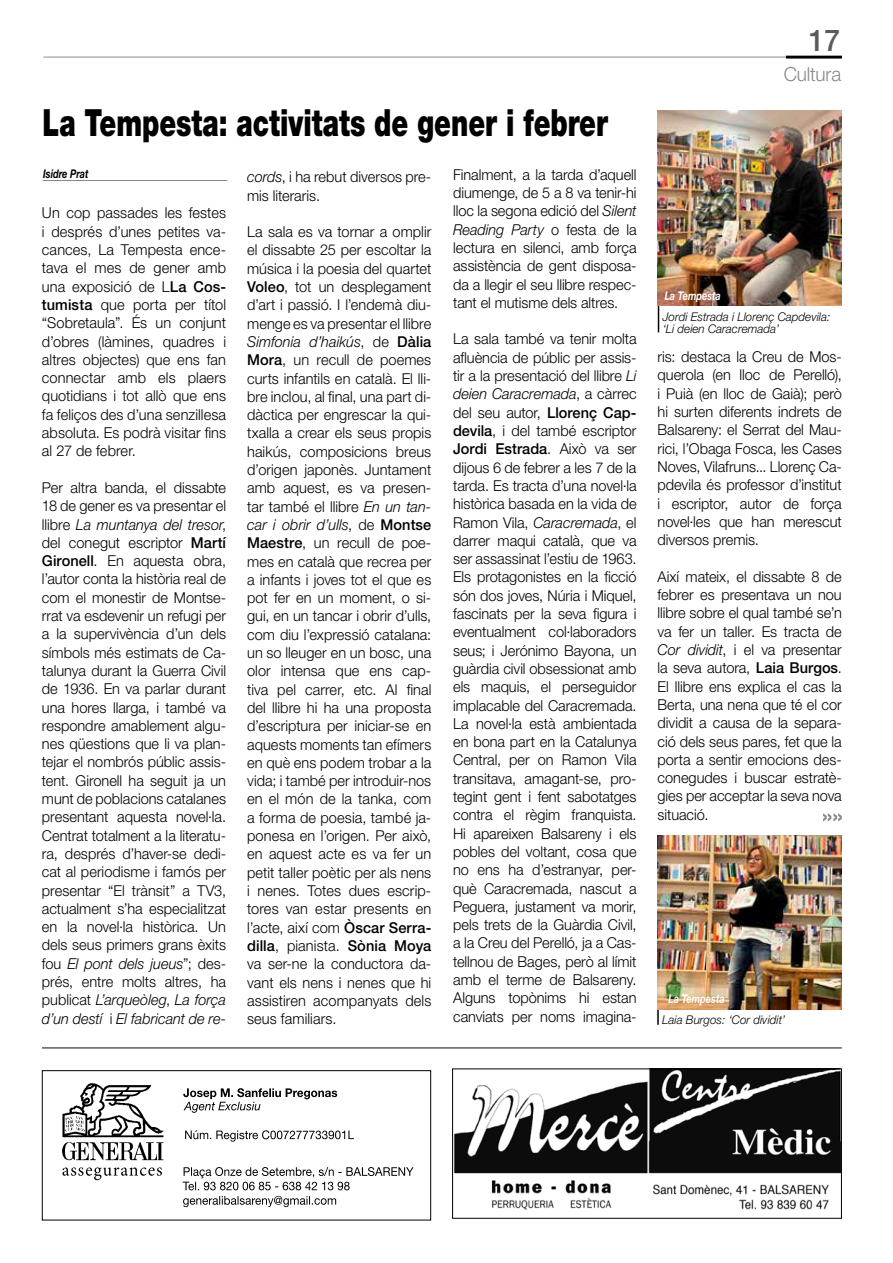
<style>
.page{position:relative;width:893px;height:1263px;background:#fff}
.page>*{position:absolute;margin:0;border:0;box-sizing:border-box;transform-origin:0 0}
.t1{font:900 37.5px "Helvetica Neue LT Std";color:#000;scale:.71 1}
.t2{font:500 30px "Helvetica Neue LT Std";color:#5b5b5f;scale:.94 1}
.t3{font:300 19.5px "Helvetica Neue LT Std";letter-spacing:-.01em;color:#89878c}
.t4{font:300 15px/18.3px "Helvetica Neue LT Std";color:#000;text-align:justify}
.t5{font:italic 300 12px/12px "Helvetica Neue LT Std";color:#000}
.t6{font:italic 700 12px "Helvetica Neue LT Std";color:#fff;scale:.77 1}
.t7{font:italic 700 12px "Helvetica Neue LT Std";color:#000;scale:.77 1}
.s1{font-style:italic}
.s2{font-weight:500}
</style>
<div class="page">
<hr style="left:43px;top:56px;width:799px;height:2px;background:#b0afb5">
<hr style="left:786px;top:56px;width:56px;height:3px;background:#000">
<hr style="left:658px;top:301px;width:1px;height:31px;background:#000">
<hr style="left:43px;top:180px;width:184px;height:1px;background:#89878c">
<hr style="left:42px;top:1047px;width:800px;height:2px;background:#5b5b5f">
<img style="left:658px;top:111px;width:184px;height:194px">
<svg style="left:823px;top:813px;width:19px;height:8px"></svg>
<img style="left:454px;top:1070px;width:386px;height:140px">
<div style="left:452px;top:1068px;width:390px;height:150px;border:1px solid #000"></div>
<div style="left:42px;top:1070px;width:389px;height:150px;border:1px solid #000"></div>
<svg style="left:183px;top:1196px;width:153px;height:11px"></svg>
<svg style="left:183px;top:1167px;width:230px;height:23px"></svg>
<svg style="left:185px;top:1130px;width:169px;height:11px"></svg>
<svg style="left:183px;top:1088px;width:154px;height:25px"></svg>
<img style="left:62px;top:1083px;width:102px;height:78px">
<svg style="left:62px;top:1167px;width:100px;height:13px"></svg>
<hr style="left:657px;top:1004px;width:2px;height:21px;background:#000">
<img style="left:657px;top:835px;width:185px;height:174px">
<h1 class="t1" style="left:42px;top:101px;width:798px">La Tempesta: activitats de gener i febrer</h1>
<p class="t7" style="left:43px;top:166px;width:61px">Isidre Prat</p>
<p class="t4" style="left:247px;top:167px;width:186px"><span class="s1">cords</span>, i ha rebut diversos pre&shy;mis literaris.</p>
<p class="t4" style="left:247px;top:222px;width:186px">La sala es va tornar a omplir el dissabte 25 per escoltar la música i la poesia del quartet <span class="s2">Voleo</span>, tot un desplegament d’art i passió. I l’endemà diu&shy;menge es va presentar el llibre <span class="s1">Simfonia d’haikús</span>, de <span class="s2">Dàlia Mora</span>, un recull de poemes curts infantils en català. El lli&shy;bre inclou, al final, una part di&shy;dàctica per engrescar la qui&shy;txalla a crear els seus propis haikús, composicions breus d’origen japonès. Juntament amb aquest, es va presen&shy;tar també el llibre <span class="s1">En un tan&shy;car i obrir d’ulls</span>, de <span class="s2">Montse Maestre</span>, un recull de poe&shy;mes en català que recrea per a infants i joves tot el que es pot fer en un moment, o si&shy;gui, en un tancar i obrir d’ulls, com diu l’expressió catalana: un so lleuger en un bosc, una olor intensa que ens cap&shy;tiva pel carrer, etc. Al final del llibre hi ha una proposta d’escriptura per iniciar-se en aquests moments tan efímers en què ens podem trobar a la vida; i també per introduir-nos en el món de la tanka, com a forma de poesia, també ja&shy;ponesa en l’origen. Per això, en aquest acte es va fer un petit taller poètic per als nens i nenes. Totes dues escrip&shy;tores van estar presents en l’acte, així com <span class="s2">Òscar Serra&shy;dilla</span>, pianista. <span class="s2">Sònia Moya </span>va ser-ne la conductora da&shy;vant els nens i nenes que hi assistiren acompanyats dels seus familiars.</p>
<p class="t4" style="left:42px;top:204px;width:186px">Un cop passades les festes i després d’unes petites va&shy;cances, La Tempesta ence&shy;tava el mes de gener amb una exposició de L<span class="s2">La Cos&shy;tumista</span> que porta per títol “Sobretaula”. És un conjunt d’obres (làmines, quadres i altres objectes) que ens fan connectar amb els plaers quotidians i tot allò que ens fa feliços des d’una senzillesa absoluta. Es podrà visitar fins al 27 de febrer.</p>
<p class="t4" style="left:42px;top:478px;width:186px">Per altra banda, el dissabte 18 de gener es va presentar el llibre <span class="s1">La muntanya del tresor</span>, del conegut escriptor <span class="s2">Martí Gironell</span>. En aquesta obra, l’autor conta la història real de com el monestir de Montse&shy;rrat va esdevenir un refugi per a la supervivència d’un dels símbols més estimats de Ca&shy;talunya durant la Guerra Civil de 1936. En va parlar durant una hores llarga, i també va respondre amablement algu&shy;nes qüestions que li va plan&shy;tejar el nombrós públic assis&shy;tent. Gironell ha seguit ja un munt de poblacions catalanes presentant aquesta novel·la.<br>Centrat totalment a la literatu&shy;ra, després d’haver-se dedi&shy;cat al periodisme i famós per presentar “El trànsit” a TV3, actualment s’ha especialitzat en la novel·la històrica. Un dels seus primers grans èxits fou <span class="s1">El pont dels jueus</span>”; des&shy;prés, entre molts altres, ha publicat <span class="s1">L’arqueòleg</span>, <span class="s1">La força d’un destí</span> i <span class="s1">El fabricant de re-</span></p>
<p class="t4" style="left:453px;top:165px;width:185px">Finalment, a la tarda d’aquell diumenge, de 5 a 8 va tenir-hi lloc la segona edició del <span class="s1">Silent Reading Party</span> o festa de la lectura en silenci, amb força assistència de gent disposa&shy;da a llegir el seu llibre respec&shy;tant el mutisme dels altres.</p>
<p class="t4" style="left:453px;top:330px;width:185px">La sala també va tenir molta afluència de públic per assis&shy;tir a la presentació del llibre <span class="s1">Li deien Caracremada</span>, a càrrec del seu autor, <span class="s2">Llorenç Cap&shy;devila</span>, i del també escriptor <span class="s2">Jordi Estrada</span>. Això va ser dijous 6 de febrer a les 7 de la tarda. Es tracta d’una novel·la històrica basada en la vida de Ramon Vila, <span class="s1">Caracremada</span>, el darrer maqui català, que va ser assassinat l’estiu de 1963.<br>Els protagonistes en la ficció són dos joves, Núria i Miquel, fascinats per la seva figura i eventualment col·laboradors seus; i Jerónimo Bayona, un guàrdia civil obsessionat amb els maquis, el perseguidor implacable del Caracremada.<br>La novel·la està ambientada en bona part en la Catalunya Central, per on Ramon Vila transitava, amagant-se, pro&shy;tegint gent i fent sabotatges contra el règim franquista.<br>Hi apareixen Balsareny i els pobles del voltant, cosa que no ens ha d’estranyar, per&shy;què Caracremada, nascut a Peguera, justament va morir, pels trets de la Guàrdia Civil, a la Creu del Perelló, ja a Cas&shy;tellnou de Bages, però al límit amb el terme de Balsareny.<br>Alguns topònims hi estan canviats per noms imagina-</p>
<h2 class="t2" style="left:809px;top:23px;width:35px">17</h2>
<h3 class="t3" style="left:784px;top:62px;width:59px">Cultura</h3>
<p class="t6" style="left:665px;top:288px;width:75px">La Tempesta</p>
<p class="t5" style="left:663px;top:311px;width:169px">Jordi Estrada i Llorenç Capdevila: ‘Li deien Caracremada’</p>
<p class="t4" style="left:658px;top:347px;width:186px">ris: destaca la Creu de Mos&shy;querola (en lloc de Perelló), i Puià (en lloc de Gaià); però hi surten diferents indrets de Balsareny: el Serrat del Mau&shy;rici, l’Obaga Fosca, les Cases Noves, Vilafruns... Llorenç Ca&shy;pdevila és professor d’institut i escriptor, autor de força novel·les que han merescut diversos premis.</p>
<p class="t4" style="left:658px;top:567px;width:186px">Així mateix, el dissabte 8 de febrer es presentava un nou llibre sobre el qual també se’n va fer un taller. Es tracta de <span class="s1">Cor dividit</span>, i el va presentar la seva autora, <span class="s2">Laia Burgos</span>.<br>El llibre ens explica el cas la Berta, una nena que té el cor dividit a causa de la separa&shy;ció dels seus pares, fet que la porta a sentir emocions des&shy;conegudes i buscar estratè&shy;gies per acceptar la seva nova situació.</p>
<p class="t6" style="left:668px;top:991px;width:75px">La Tempesta</p>
<p class="t5" style="left:662px;top:1014px;width:125px">Laia Burgos: ‘Cor dividit’</p>
</div>
